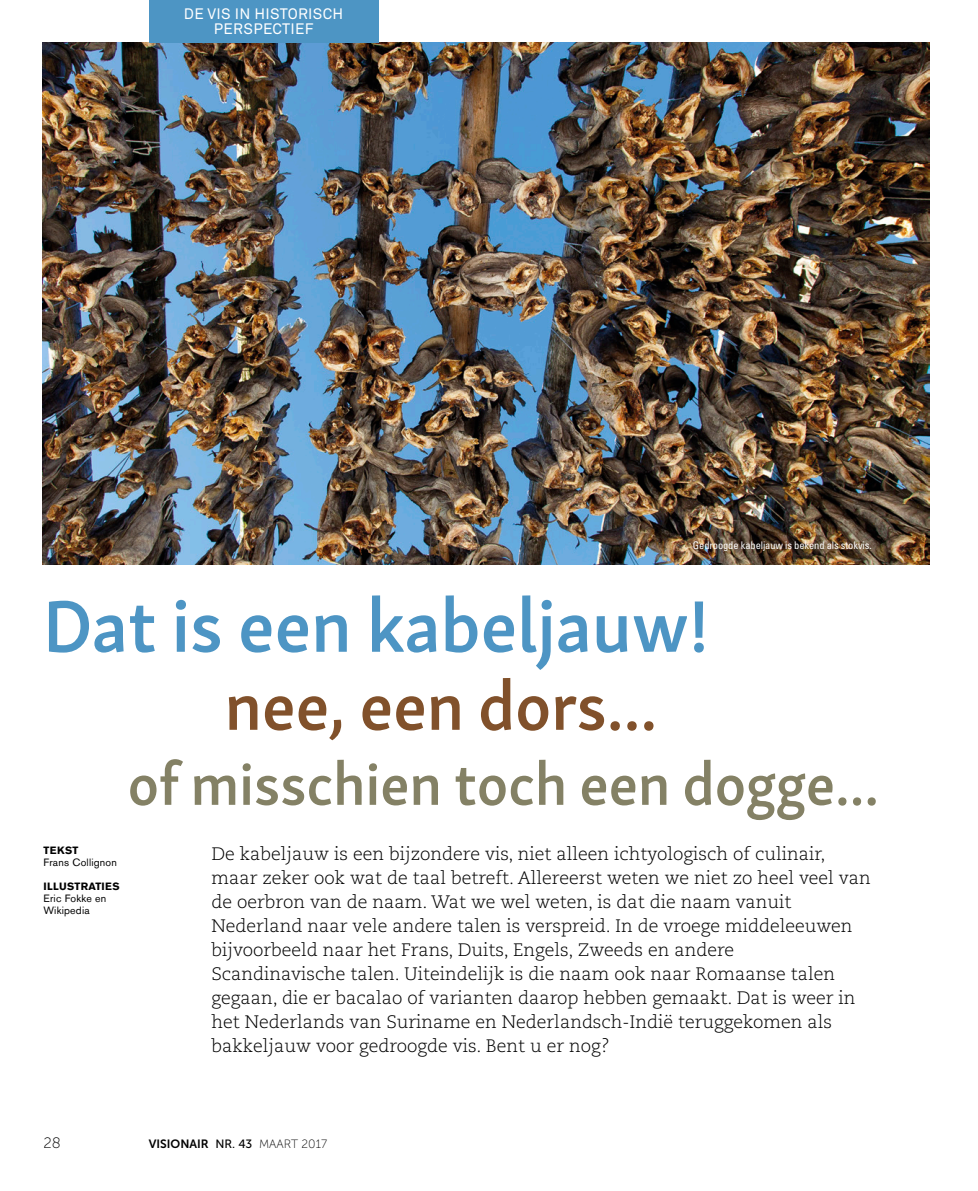
<style>
.page{position:relative;width:978px;height:1191px;background:#fff}
.page>*{position:absolute;margin:0;border:0;box-sizing:border-box;transform-origin:0 0}
.VIS___KOP_SkolarSans{font:600 75px "Skolar Sans Latn";letter-spacing:-.01em;color:#4d95c4}
.VIS___KOP_SkolarSans-2{font:600 69px "Skolar Sans Latn";letter-spacing:-.01em;color:#81512b}
.VIS___KOP_SkolarSans-3{font:600 60px "Skolar Sans Latn";letter-spacing:-.01em;color:#848165}
.VIS___Intro_Caecilia{font:18px/24px "Caecilia Light Os F";color:#000}
.VIS___Paginablokje_A{font:15px/15px "Akkurat";letter-spacing:.02em;color:#fff;text-align:center}
.t1{font:15px "Museo Sans 100";color:#000}
.t2{font:12px "Museo Sans 700";color:#000}
.VIS___Fotobijschrift{font:condensed 10.5px "Univers";letter-spacing:-.01em;color:#fff}
.VIS___Tekst_en_fotog{font:10.5px "Akzidenz Grotesk BQ";letter-spacing:.02em;color:#000}
.VIS___Tekst_en_fotog-2{font:700 10.5px "Akzidenz Grotesk BQ";letter-spacing:.02em;color:#000}
.s1{font-family:"Museo Sans 500"}
.s2{font-family:"Museo Sans 100"}
</style>
<div class="page">
<img style="left:43px;top:43px;width:886px;height:521px">
<div style="left:149px;top:0;width:229px;height:43px;background:#4d95c4"></div>
<p class="VIS___Paginablokje_A" style="left:184px;top:7px;width:161px">DE VIS IN HISTORISCH<br>PERSPECTIEF</p>
<p class="VIS___Fotobijschrift" style="left:693px;top:539px;width:180px">Gedroogde kabeljauw is bekend als stokvis.</p>
<p class="VIS___KOP_SkolarSans" style="left:43px;top:567px;width:668px">Dat is een kabeljauw!</p>
<p class="VIS___KOP_SkolarSans-2" style="left:224px;top:651px;width:435px">nee, een dors...</p>
<p class="VIS___KOP_SkolarSans-3" style="left:127px;top:737px;width:753px">of misschien toch een dogge...</p>
<p class="VIS___Tekst_en_fotog-2" style="left:44px;top:844px;width:36px">TEKST</p>
<p class="VIS___Tekst_en_fotog" style="left:44px;top:856px;width:75px">Frans Collignon</p>
<p class="VIS___Tekst_en_fotog-2" style="left:44px;top:880px;width:78px">ILLUSTRATIES</p>
<p class="VIS___Tekst_en_fotog" style="left:44px;top:892px;width:64px">Eric Fokke en</p>
<p class="VIS___Tekst_en_fotog" style="left:44px;top:904px;width:48px">Wikipedia</p>
<p class="VIS___Intro_Caecilia" style="left:212px;top:842px;width:661px">De kabeljauw is een bijzondere vis, niet alleen ichtyologisch of culinair, maar zeker ook wat de taal betreft. Allereerst weten we niet zo heel veel van de oerbron van de naam. Wat we wel weten, is dat die naam vanuit Nederland naar vele andere talen is verspreid. In de vroege middeleeuwen bijvoorbeeld naar het Frans, Duits, Engels, Zweeds en andere Scandinavische talen. Uiteindelijk is die naam ook naar Romaanse talen gegaan, die er bacalao of varianten daarop hebben gemaakt. Dat is weer in het Nederlands van Suriname en Nederlandsch-Indië teruggekomen als bakkeljauw voor gedroogde vis. Bent u er nog?</p>
<p class="t1" style="left:44px;top:1135px;width:19px">28</p>
<p class="t2" style="left:149px;top:1137px;width:180px">VISIONAIR <span class="s1">NR. 43</span> <span class="s2">MAART 2017</span></p>
</div>
